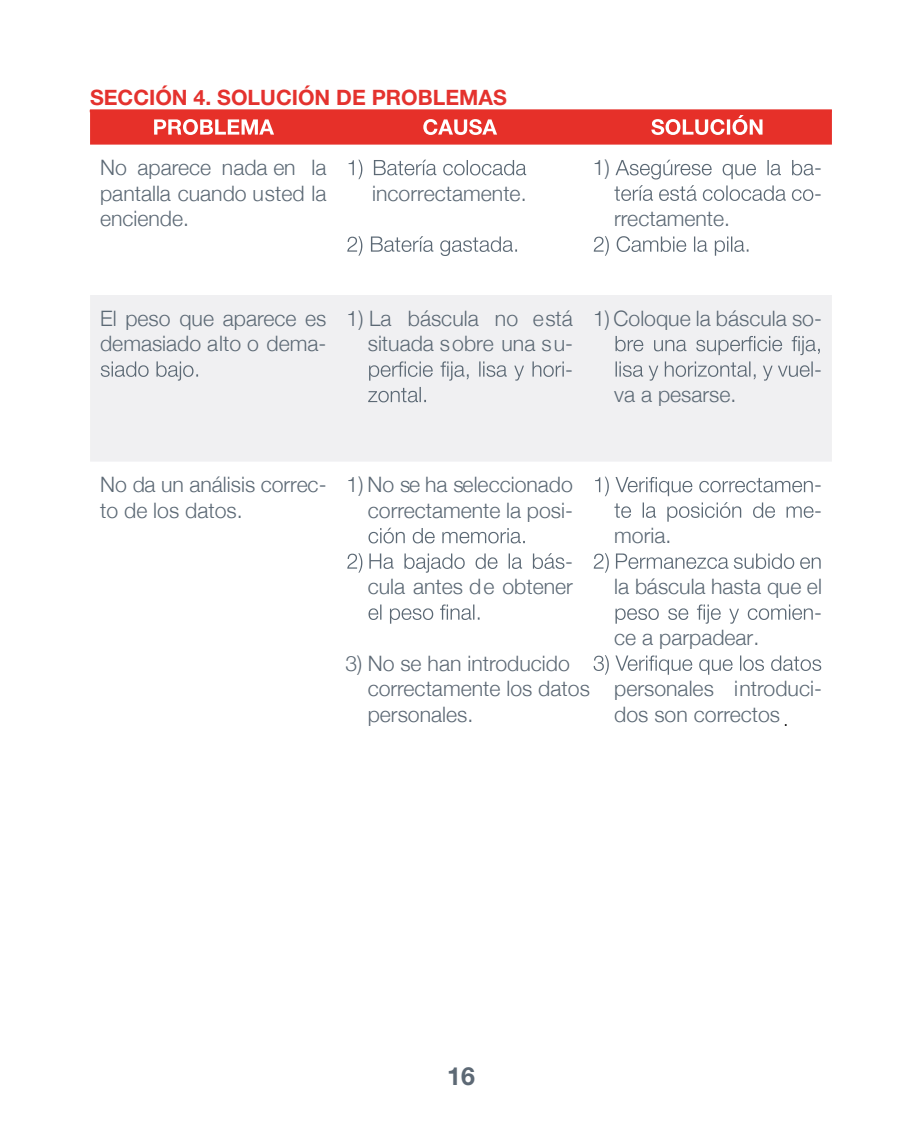
<style>
.page{position:relative;width:922px;height:1134px;background:#fff}
.page>*{position:absolute;margin:0;border:0;box-sizing:border-box;transform-origin:0 0}
.t1{font:700 25px "Helvetica Neue LT Std";color:#5d6975}
.t2{font:300 21.25px/25.5px "Helvetica Neue";color:#5c6975}
.t3{font:300 21.25px/25.5px "Helvetica Neue";color:#5d6975}
.t4{font:700 21.25px "Helvetica Neue LT Std";color:#e4322e}
.t5{font:300 17.5px "Helvetica Neue";color:#000}
</style>
<div class="page">
<svg style="left:90px;top:295px;width:741px;height:374px"></svg>
<svg style="left:90px;top:109px;width:741px;height:36px;background:#e84640"></svg>
<svg style="left:348px;top:160px;width:14px;height:19px"></svg>
<svg style="left:374px;top:160px;width:152px;height:15px"></svg>
<svg style="left:347px;top:236px;width:170px;height:20px"></svg>
<svg style="left:615px;top:160px;width:198px;height:19px"></svg>
<svg style="left:614px;top:185px;width:199px;height:16px"></svg>
<svg style="left:593px;top:236px;width:155px;height:20px"></svg>
<svg style="left:101px;top:361px;width:97px;height:20px"></svg>
<svg style="left:369px;top:361px;width:194px;height:20px"></svg>
<svg style="left:368px;top:387px;width:58px;height:15px"></svg>
<svg style="left:615px;top:336px;width:204px;height:19px"></svg>
<svg style="left:615px;top:361px;width:197px;height:20px"></svg>
<svg style="left:368px;top:528px;width:156px;height:15px"></svg>
<svg style="left:347px;top:553px;width:15px;height:20px"></svg>
<svg style="left:369px;top:553px;width:195px;height:20px"></svg>
<svg style="left:368px;top:604px;width:111px;height:20px"></svg>
<svg style="left:595px;top:477px;width:217px;height:19px"></svg>
<svg style="left:614px;top:502px;width:199px;height:20px"></svg>
<svg style="left:593px;top:553px;width:227px;height:20px"></svg>
<svg style="left:615px;top:604px;width:197px;height:20px"></svg>
<svg style="left:593px;top:655px;width:228px;height:20px"></svg>
<div style="left:340px;top:652px;width:240px;height:87px;background:#fff"></div>
<p class="t4" style="left:90px;top:84px;width:418px">SECCIÓN 4. SOLUCIÓN DE PROBLEMAS</p>
<p class="t2" style="left:100px;top:154px;width:228px;text-align:justify">No aparece nada en la pantalla cuando usted la enciende.</p>
<p class="t2" style="left:372px;top:179px;width:156px">incorrectamente.</p>
<p class="t2" style="left:593px;top:154px;width:18px">1)</p>
<p class="t2" style="left:813px;top:154px;width:9px">- -</p>
<p class="t2" style="left:614px;top:205px;width:117px">rrectamente.</p>
<p class="t2" style="left:100px;top:304px;width:228px">El peso que aparece es demasiado alto o dema-</p>
<p class="t2" style="left:346px;top:304px;width:228px;text-align:right">1) La báscula no está situada sobre una su-<br>-</p>
<p class="t2" style="left:593px;top:304px;width:230px">1) Coloque la báscula so-</p>
<p class="t2" style="left:813px;top:355px;width:9px">-</p>
<p class="t2" style="left:614px;top:381px;width:124px">va a pesarse.</p>
<p class="t2" style="left:100px;top:471px;width:228px">No da un análisis correc&shy;to de los datos.</p>
<p class="t2" style="left:346px;top:471px;width:228px;text-align:right">1) No se ha seleccionado correctamente la posi-</p>
<p class="t2" style="left:368px;top:547px;width:206px;text-align:right">-<br>cula antes de obtener</p>
<p class="t3" style="left:367px;top:649px;width:224px;text-indent:-22px">3) No se han introducido correctamente los datos personales.</p>
<p class="t2" style="left:541px;top:675px;width:33px">da-</p>
<p class="t2" style="left:368px;top:700px;width:141px">tos personales.</p>
<p class="t2" style="left:813px;top:471px;width:9px">- -</p>
<p class="t2" style="left:614px;top:522px;width:59px">moria.</p>
<p class="t2" style="left:614px;top:573px;width:209px">la báscula hasta que el</p>
<p class="t2" style="left:813px;top:598px;width:9px">-</p>
<p class="t2" style="left:614px;top:624px;width:146px">ce a parpadear.</p>
<p class="t2" style="left:614px;top:675px;width:209px">personales introduci&shy;dos son correctos</p>
<p class="t5" style="left:783px;top:706px;width:6px">.</p>
<p class="t1" style="left:447px;top:1060px;width:29px">16</p>
</div>
